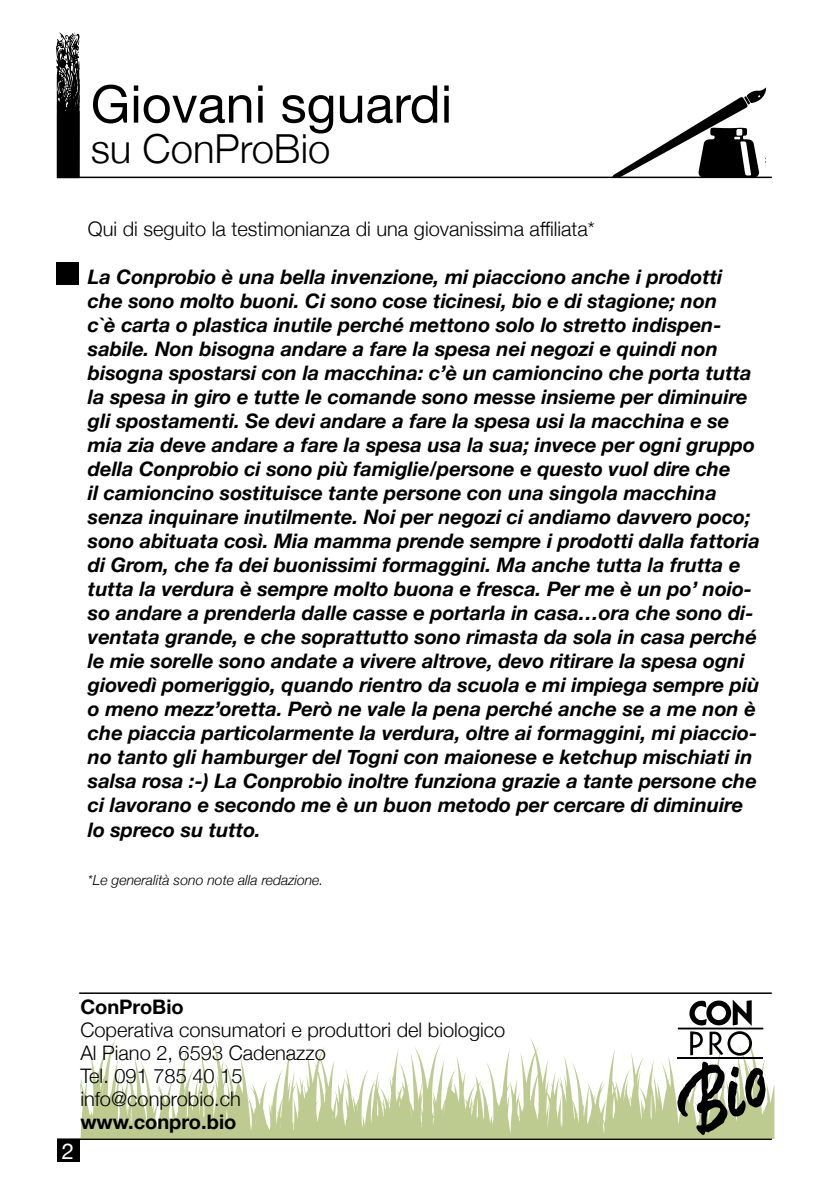
<style>
.page{position:relative;width:840px;height:1191px;background:#fff}
.page>*{position:absolute;margin:0;border:0;box-sizing:border-box;transform-origin:0 0}
.t1{font:52px "Helvetica Neue";color:#000}
.t2{font:300 40px "Helvetica Neue";color:#000}
.t3{font:22px "Helvetica Neue";color:#fff}
.t4{font:italic 700 20px/24px "Helvetica Neue";color:#000}
.t5{font:300 20px/23px "Helvetica Neue";color:#000}
.t6{font:700 20px "Helvetica Neue";color:#000}
.t7{font:italic 300 14px "Helvetica Neue";color:#000}
</style>
<div class="page">
<div style="left:57px;top:1139px;width:23px;height:22px;background:#000"></div>
<hr style="left:57px;top:1138px;width:714px;height:2px;background:#000">
<svg style="left:611px;top:89px;width:153px;height:88px"></svg>
<hr style="left:57px;top:177px;width:714px;height:1px;background:#000">
<svg style="left:56px;top:32px;width:24px;height:146px;background:#2e2e2e"></svg>
<svg style="left:80px;top:1037px;width:694px;height:102px"></svg>
<hr style="left:677px;top:1057px;width:85px;height:1px;background:#000">
<svg style="left:677px;top:999px;width:86px;height:56px"></svg>
<svg style="left:676px;top:1061px;width:89px;height:74px"></svg>
<hr style="left:79px;top:992px;width:692px;height:2px;background:#000">
<div style="left:56px;top:262px;width:23px;height:23px;background:#000"></div>
<h1 class="t1" style="left:91px;top:67px;width:363px">Giovani sguardi</h1>
<h2 class="t2" style="left:91px;top:116px;width:241px">su ConProBio</h2>
<p class="t5" style="left:88px;top:216px;width:508px">Qui di seguito la testimonianza di una giovanissima affiliata*</p>
<p class="t4" style="left:88px;top:266px;width:673px">La Conprobio è una bella invenzione, mi piacciono anche i prodotti che sono molto buoni. Ci sono cose ticinesi, bio e di stagione; non<br>c`è carta o plastica inutile perché mettono solo lo stretto indispen&shy;sabile. Non bisogna andare a fare la spesa nei negozi e quindi non bisogna spostarsi con la macchina: c’è un camioncino che porta tutta la spesa in giro e tutte le comande sono messe insieme per diminuire gli spostamenti. Se devi andare a fare la spesa usi la macchina e se mia zia deve andare a fare la spesa usa la sua; invece per ogni gruppo della Conprobio ci sono più famiglie/persone e questo vuol dire che<br>il camioncino sostituisce tante persone con una singola macchina senza inquinare inutilmente. Noi per negozi ci andiamo davvero poco; sono abituata così. Mia mamma prende sempre i prodotti dalla fattoria di Grom, che fa dei buonissimi formaggini. Ma anche tutta la frutta e tutta la verdura è sempre molto buona e fresca. Per me è un po’ noio&shy;so andare a prenderla dalle casse e portarla in casa…ora che sono di&shy;ventata grande, e che soprattutto sono rimasta da sola in casa perché le mie sorelle sono andate a vivere altrove, devo ritirare la spesa ogni giovedì pomeriggio, quando rientro da scuola e mi impiega sempre più o meno mezz’oretta. Però ne vale la pena perché anche se a me non è che piaccia particolarmente la verdura, oltre ai formaggini, mi piaccio&shy;no tanto gli hamburger del Togni con maionese e ketchup mischiati in salsa rosa :-) La Conprobio inoltre funziona grazie a tante persone che ci lavorano e secondo me è un buon metodo per cercare di diminuire lo spreco su tutto.</p>
<p class="t7" style="left:88px;top:868px;width:237px">*Le generalità sono note alla redazione.</p>
<p class="t6" style="left:80px;top:990px;width:105px">ConProBio</p>
<p class="t5" style="left:80px;top:1016px;width:426px">Coperativa consumatori e produttori del biologico<br>Al Piano 2, 6593 Cadenazzo<br>Tel. 091 785 40 15<br>info@conprobio.ch</p>
<p class="t6" style="left:80px;top:1105px;width:157px">www.conpro.bio</p>
<p class="t3" style="left:62px;top:1135px;width:14px">2</p>
</div>
